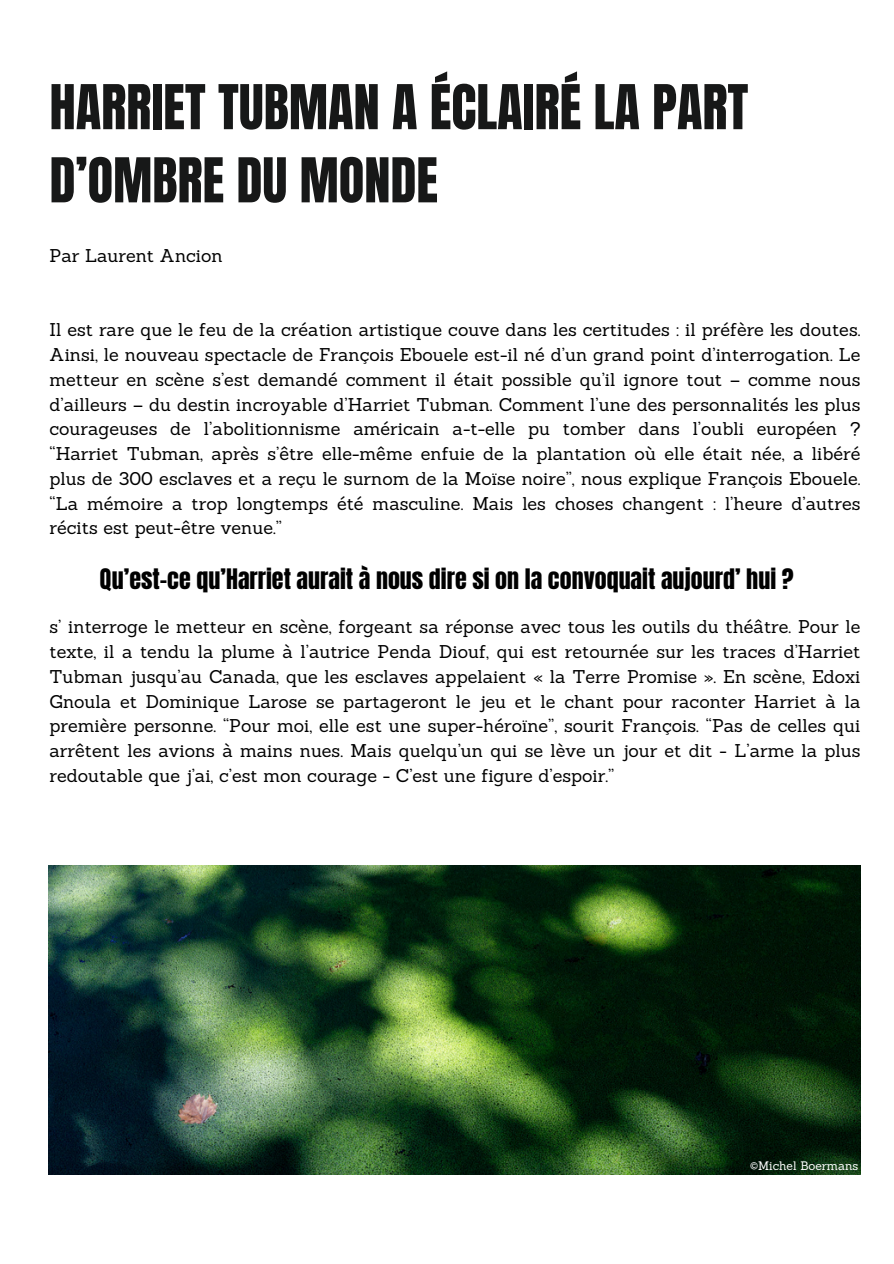
<style>
.page{position:relative;width:894px;height:1264px;background:#fff}
.page>*{position:absolute;margin:0;border:0;box-sizing:border-box;transform-origin:0 0}
.t1{font:52.5px/73.2px "Anton";color:#171818}
.t2{font:24px "Anton";color:#000}
.t3{font:18px/24.8px "Sanchez";color:#000;text-align:justify}
.t4{font:12px "Sanchez";color:#fff}
</style>
<div class="page">
<img style="left:48px;top:865px;width:811px;height:309px">
<h1 class="t1" style="left:49px;top:71px;width:700px">HARRIET TUBMAN A ÉCLAIRÉ LA PART<br>D’OMBRE DU MONDE</h1>
<h3 class="t3" style="left:49px;top:243px;width:175px">Par Laurent Ancion</h3>
<h3 class="t3" style="left:49px;top:317px;width:812px">Il est rare que le feu de la création artistique couve dans les certitudes : il préfère les doutes.<br>Ainsi, le nouveau spectacle de François Ebouele est-il né d’un grand point d’interrogation. Le metteur en scène s’est demandé comment il était possible qu’il ignore tout – comme nous d’ailleurs – du destin incroyable d’Harriet Tubman. Comment l’une des personnalités les plus courageuses de l’abolitionnisme américain a-t-elle pu tomber dans l’oubli européen ? “Harriet Tubman, après s’être elle-même enfuie de la plantation où elle était née, a libéré plus de 300 esclaves et a reçu le surnom de la Moïse noire”, nous explique François Ebouele. “La mémoire a trop longtemps été masculine. Mais les choses changent : l’heure d’autres récits est peut-être venue.”</h3>
<h2 class="t2" style="left:100px;top:562px;width:695px">Qu’est-ce qu’Harriet aurait à nous dire si on la convoquait aujourd’ hui ?</h2>
<h3 class="t3" style="left:49px;top:614px;width:812px">s’ interroge le metteur en scène, forgeant sa réponse avec tous les outils du théâtre. Pour le texte, il a tendu la plume à l’autrice Penda Diouf, qui est retournée sur les traces d’Harriet Tubman jusqu’au Canada, que les esclaves appelaient « la Terre Promise ». En scène, Edoxi Gnoula et Dominique Larose se partageront le jeu et le chant pour raconter Harriet à la première personne. “Pour moi, elle est une super-héroïne”, sourit François. “Pas de celles qui arrêtent les avions à mains nues. Mais quelqu’un qui se lève un jour et dit - L’arme la plus redoutable que j’ai, c’est mon courage - C’est une figure d’espoir.”</h3>
<p class="t4" style="left:749px;top:1158px;width:110px">©Michel Boermans</p>
</div>
